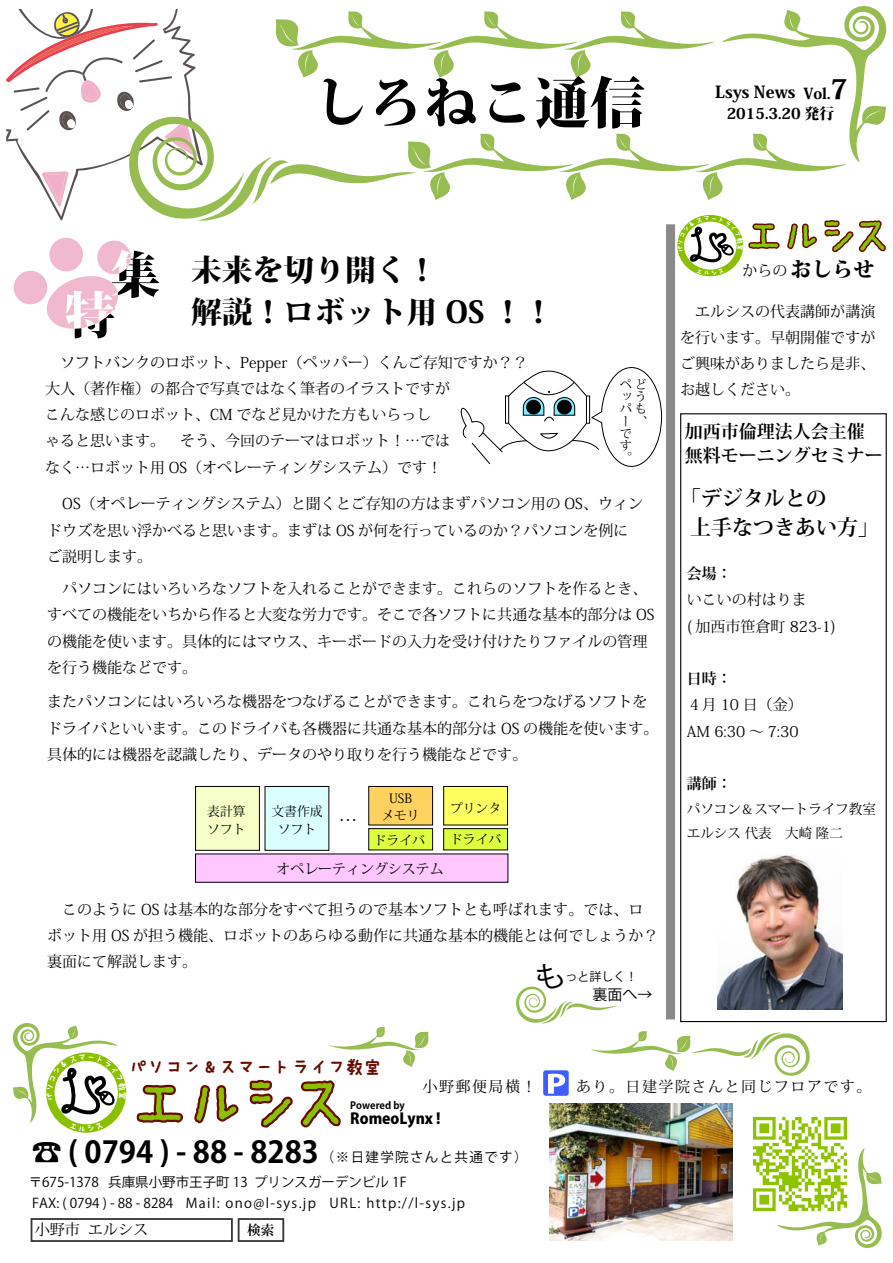
<style>
.page{position:relative;width:893px;height:1263px;background:#fff}
.page>*{position:absolute;margin:0;border:0;box-sizing:border-box;transform-origin:0 0}
.t1{font:800 55.5px "Koz Min Pro";color:#000}
.t2{font:800 30px "Koz Min Pro";color:#000}
.t3{font:700 30px "Koz Go Pro";color:#000}
.t4{font:700 21px/28.5px "Koz Min Pro";color:#000}
.t5{font:800 21px "Koz Min Pro";color:#000}
.t6{font:18.45px "Kodomo Rounded";letter-spacing:-.02em;color:#660d00}
.t7{font:700 18px/24px "Koz Min Pro";color:#000}
.t8{font:800 16.5px "Koz Min Pro";color:#000}
.t9{font:15px/26.2px "Koz Min Pro";color:#000}
.t10{font:15px "Koz Min Pro";letter-spacing:.1em;color:#000}
.t11{font:800 15px "Koz Min Pro";color:#000}
.t12{font:800 15px "Koz Go Pro";color:#000}
.t13{font:700 15px "Koz Min Pro";color:#000}
.t14{font:15px "Koz Go Pro";color:#000}
.t15{font:13.95px "Koz Min Pro";color:#000}
.t16{font:13.5px "Koz Go Pro";letter-spacing:.1em;color:#000}
.t17{font:13.5px "Koz Go Pro";color:#000}
.t18{font:13.5px/23.7px "Koz Min Pro";color:#000}
.t19{font:700 13.5px "Koz Min Pro";color:#000}
.t20{font:12.75px/17.4px "Koz Min Pro";color:#000}
.t21{font:12.15px/12.1px "Koz Min Pro";color:#000}
.t22{font:12px "Koz Go Pro";color:#000}
.t23{font:700 10.05px "Koz Go Pro";color:#000}
.s1{font-size:15px}
.s2{font-size:27px}
.s3{font-weight:400;font-size:15px}
</style>
<div class="page">
<img style="left:752px;top:1116px;width:96px;height:96px">
<div style="left:31px;top:1218px;width:202px;height:24px;border:2px solid #383838"></div>
<div style="left:238px;top:1218px;width:46px;height:24px;border:2px solid #383838"></div>
<svg style="left:777px;top:1148px;width:105px;height:100px"></svg>
<svg style="left:136px;top:1084px;width:47px;height:39px"></svg>
<svg style="left:194px;top:1085px;width:45px;height:39px"></svg>
<svg style="left:249px;top:1079px;width:92px;height:49px"></svg>
<svg style="left:591px;top:1031px;width:219px;height:45px"></svg>
<svg style="left:543px;top:1070px;width:26px;height:26px"></svg>
<svg style="left:329px;top:1027px;width:99px;height:40px"></svg>
<img style="left:549px;top:1103px;width:184px;height:138px">
<div style="left:666px;top:224px;width:9px;height:795px;background:#8a8a8a"></div>
<img style="left:717px;top:854px;width:125px;height:155px">
<div style="left:680px;top:413px;width:207px;height:609px;border:1px solid #000"></div>
<div style="left:196px;top:786px;width:63px;height:64px;background:#f5ffc7"></div>
<div style="left:195px;top:786px;width:65px;height:65px;border:1px solid #000"></div>
<div style="left:265px;top:786px;width:64px;height:64px;background:#dbffff"></div>
<div style="left:265px;top:786px;width:64px;height:65px;border:1px solid #000"></div>
<div style="left:369px;top:786px;width:64px;height:39px;background:#ffd25f"></div>
<div style="left:368px;top:786px;width:65px;height:39px;border:1px solid #000"></div>
<div style="left:444px;top:786px;width:64px;height:39px;background:#ffff5f"></div>
<div style="left:443px;top:786px;width:65px;height:39px;border:1px solid #000"></div>
<div style="left:369px;top:829px;width:64px;height:21px;background:#deff3f"></div>
<div style="left:368px;top:828px;width:65px;height:22px;border:1px solid #000"></div>
<div style="left:444px;top:829px;width:64px;height:21px;background:#deff3f"></div>
<div style="left:443px;top:828px;width:65px;height:22px;border:1px solid #000"></div>
<div style="left:196px;top:854px;width:312px;height:28px;background:#ffc7ff"></div>
<svg style="left:460px;top:367px;width:202px;height:100px"></svg>
<svg style="left:516px;top:986px;width:102px;height:38px"></svg>
<svg style="left:13px;top:1023px;width:114px;height:109px"></svg>
<svg style="left:6px;top:6px;width:881px;height:332px"></svg>
<h1 class="t1" style="left:313px;top:61px;width:334px">しろねこ通信</h1>
<p class="t8" style="left:715px;top:80px;width:134px">Lsys News <span class="s1">Vol.</span><span class="s2">7</span></p>
<p class="t11" style="left:727px;top:102px;width:109px">2015.3.20 発行</p>
<h2 class="t2" style="left:191px;top:248px;width:248px">未来を切り開く！</h2>
<h2 class="t2" style="left:191px;top:289px;width:364px">解説！ロボット用 OS ！！</h2>
<p class="t9" style="left:45px;top:348px;width:484px">　ソフトバンクのロボット、Pepper（ペッパー）くんご存知ですか？？大人（著作権）の都合で写真ではなく筆者のイラストですが<br>こんな感じのロボット、CM でなど見かけた方もいらっし<br>ゃると思います。　そう、今回のテーマはロボット！…では<br>なく…ロボット用 OS（オペレーティングシステム）です！</p>
<p class="t21" style="left:620px;top:378px;width:27px">ペどッうパもー<br>で<br>す。</p>
<p class="t21" style="left:635px;top:415px;width:13px">、</p>
<p class="t9" style="left:47px;top:490px;width:597px">　OS（オペレーティングシステム）と聞くとご存知の方はまずパソコン用の OS、ウィンドウズを思い浮かべると思います。まずは OS が何を行っているのか？パソコンを例にご説明します。</p>
<p class="t9" style="left:47px;top:575px;width:609px">　パソコンにはいろいろなソフトを入れることができます。これらのソフトを作るとき、すべての機能をいちから作ると大変な労力です。そこで各ソフトに共通な基本的部分は OSの機能を使います。具体的にはマウス、キーボードの入力を受け付けたりファイルの管理を行う機能などです。</p>
<p class="t9" style="left:47px;top:688px;width:612px">またパソコンにはいろいろな機器をつなげることができます。これらをつなげるソフトをドライバといいます。このドライバも各機器に共通な基本的部分は OS の機能を使います。具体的には機器を認識したり、データのやり取りを行う機能などです。</p>
<p class="t20" style="left:381px;top:789px;width:40px;text-align:center">USBメモリ</p>
<p class="t20" style="left:450px;top:799px;width:53px">プリンタ</p>
<p class="t20" style="left:374px;top:831px;width:53px">ドライバ</p>
<p class="t20" style="left:450px;top:830px;width:53px">ドライバ</p>
<p class="t15" style="left:276px;top:858px;width:169px">オペレーティングシステム</p>
<p class="t20" style="left:207px;top:802px;width:40px">表計算ソフト</p>
<p class="t20" style="left:278px;top:802px;width:81px;text-indent:-6px">文書作成<br>ソフト <sup>…</sup></p>
<p class="t9" style="left:47px;top:895px;width:612px">　このように OS は基本的な部分をすべて担うので基本ソフトとも呼ばれます。では、ロボット用 OS が担う機能、ロボットのあらゆる動作に共通な基本的機能とは何でしょうか？裏面にて解説します。</p>
<p class="t22" style="left:566px;top:969px;width:73px">っと詳しく！</p>
<p class="t14" style="left:593px;top:985px;width:61px">裏面へ→</p>
<h3 class="t5" style="left:742px;top:254px;width:133px"><span class="s3">からの</span>おしらせ</h3>
<p class="t9" style="left:680px;top:297px;width:196px;text-align:justify">　エルシスの代表講師が講演を行います。早朝開催ですがご興味がありましたら是非、お越しください。</p>
<p class="t7" style="left:685px;top:419px;width:199px">加西市倫理法人会主催無料モーニングセミナー</p>
<h3 class="t4" style="left:690px;top:484px;width:190px;text-indent:-10px">「デジタルとの<br>上手なつきあい方」</h3>
<p class="t13" style="left:687px;top:563px;width:46px">会場：</p>
<p class="t9" style="left:687px;top:586px;width:151px">いこいの村はりま<br>( 加西市笹倉町 823-1)</p>
<p class="t13" style="left:687px;top:668px;width:46px">日時：</p>
<p class="t9" style="left:687px;top:691px;width:117px">４月 10 日（金）<br>AM 6:30 ～ 7:30</p>
<p class="t13" style="left:687px;top:773px;width:46px">講師：</p>
<p class="t18" style="left:687px;top:797px;width:191px">パソコン＆スマートライフ教室エルシス 代表　大崎 隆二</p>
<p class="t6" style="left:129px;top:1058px;width:255px">パソコン＆スマートライフ教室</p>
<p class="t23" style="left:350px;top:1098px;width:56px">Powered by</p>
<p class="t12" style="left:350px;top:1109px;width:92px">RomeoLynx !</p>
<p class="t9" style="left:423px;top:1073px;width:115px">小野郵便局横！</p>
<p class="t10" style="left:576px;top:1076px;width:297px">あり。日建学院さんと同じフロアです。</p>
<h2 class="t3" style="left:32px;top:1133px;width:289px">☎ ( 0794 ) - 88 - 8283</h2>
<p class="t16" style="left:32px;top:1194px;width:434px">FAX: ( 0794 ) - 88 - 8284 Mail: ono@l-sys.jp URL: http://l-sys.jp</p>
<p class="t16" style="left:321px;top:1148px;width:208px">（※日建学院さんと共通です）</p>
<p class="t17" style="left:29px;top:1173px;width:380px">〒675-1378 兵庫県小野市王子町 13 プリンスガーデンビル 1F</p>
<p class="t9" style="left:35px;top:1216px;width:115px">小野市 エルシス</p>
<p class="t19" style="left:247px;top:1220px;width:28px">検索</p>
</div>
